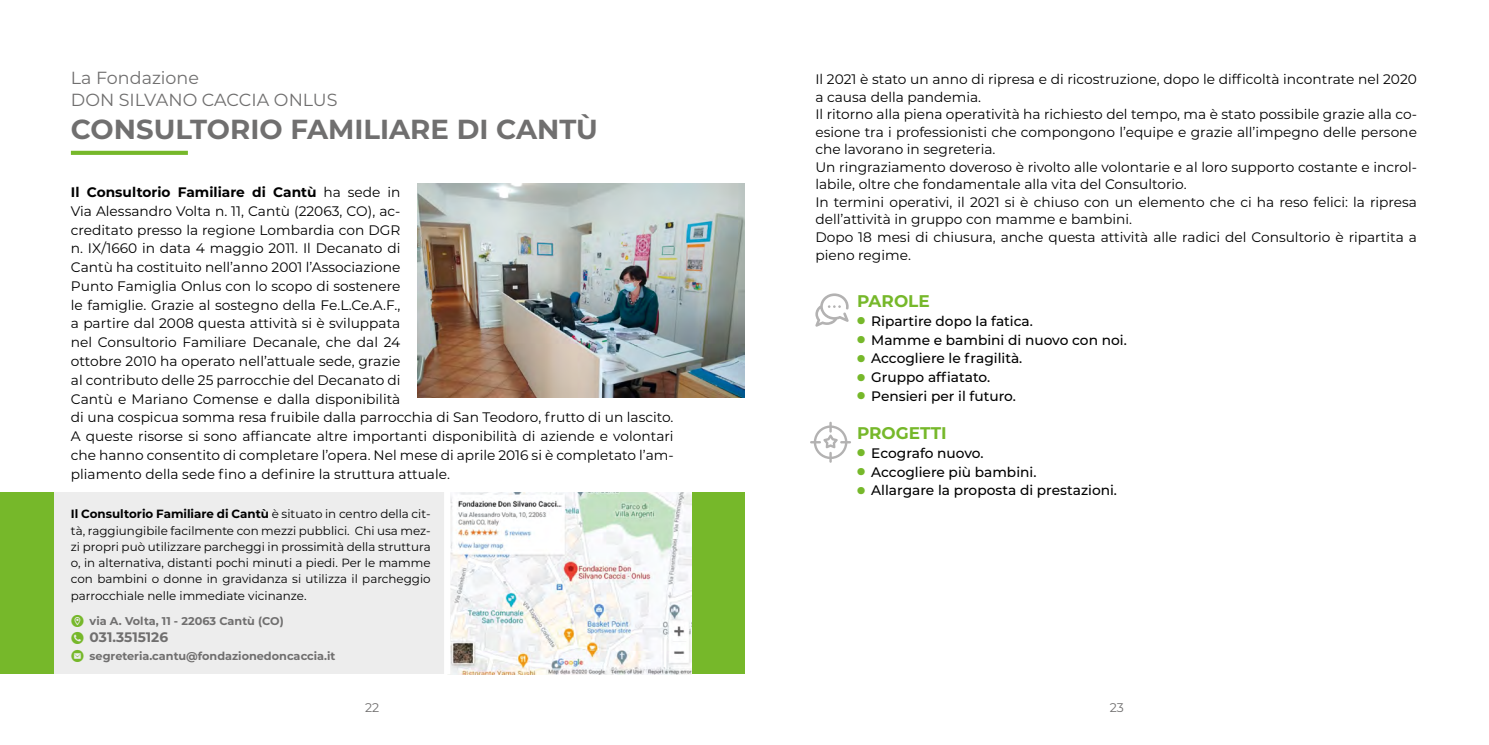
<style>
.page{position:relative;width:1489px;height:745px;background:#fff}
.page>*{position:absolute;margin:0;border:0;box-sizing:border-box;transform-origin:0 0}
.t1{font:700 27.5px "Montserrat";color:#706f6f}
.t2{font:17.5px/21.5px "Montserrat";color:#706f6f}
.t3{font:700 16.88px "Montserrat";color:#76b82a}
.t4{font:13.75px/18.8px "Montserrat";color:#000}
.t5{font:500 13.75px/18.8px "Montserrat";color:#000}
.t6{font:700 13.75px "Montserrat";color:#706f6f}
.t7{font:12.5px "Montserrat";color:#706f6f}
.t8{font:11.88px/16.2px "Montserrat";color:#000;text-align:justify}
.t9{font:700 11.25px "Montserrat";color:#706f6f}
.s1{font-weight:700}
.s2{font-family:"typeecon";font-weight:400;font-size:12.5px;color:#76b82a}
</style>
<div class="page">
<svg style="left:71px;top:151px;width:117px;height:4px"></svg>
<div style="left:0;top:492px;width:744px;height:181px;background:#ededed"></div>
<img style="left:418px;top:184px;width:326px;height:213px">
<div style="left:691px;top:492px;width:53px;height:181px;background:#76b82a"></div>
<div style="left:0;top:492px;width:53px;height:181px;background:#76b82a"></div>
<img style="left:450px;top:492px;width:241px;height:181px">
<div style="left:444px;top:487px;width:6px;height:186px;background:#fff"></div>
<svg style="left:815px;top:293px;width:33px;height:33px"></svg>
<svg style="left:810px;top:421px;width:41px;height:41px"></svg>
<p class="t2" style="left:71px;top:67px;width:130px">La Fondazione don</p>
<p class="t2" style="left:119px;top:88px;width:52px">Silvano</p>
<p class="t2" style="left:202px;top:88px;width:25px">Caccia</p>
<p class="t2" style="left:274px;top:88px;width:14px">onlus</p>
<h1 class="t1" style="left:71px;top:109px;width:123px">consultorio</h1>
<h1 class="t1" style="left:290px;top:109px;width:19px">familiare</h1>
<h1 class="t1" style="left:456px;top:109px;width:142px">di cantù</h1>
<p class="t4" style="left:71px;top:182px;width:604px"><span class="s1">Il Consultorio Familiare di Cantù</span> ha sede in<br>Via Alessandro Volta n. 11, Cantù (22063, CO), ac-<br>creditato presso la regione Lombardia con DGR<br>n. IX/1660 in data 4 maggio 2011. Il Decanato di<br>Cantù ha costituito nell’anno 2001 l’Associazione<br>Punto Famiglia Onlus con lo scopo di sostenere<br>le famiglie. Grazie al sostegno della Fe.L.Ce.A.F.,<br>a partire dal 2008 questa attività si è sviluppata<br>nel Consultorio Familiare Decanale, che dal 24<br>ottobre 2010 ha operato nell’attuale sede, grazie<br>al contributo delle 25 parrocchie del Decanato di<br>Cantù e Mariano Comense e dalla disponibilità<br>di una cospicua somma resa fruibile dalla parrocchia di San Teodoro, frutto di un lascito.<br>A queste risorse si sono affiancate altre importanti disponibilità di aziende e volontari che hanno consentito di completare l’opera. Nel mese di aprile 2016 si è completato l’am&shy;pliamento della sede fino a definire la struttura attuale.</p>
<p class="t8" style="left:71px;top:505px;width:361px"><span class="s1">Il Consultorio Familiare di Cantù</span> è situato in centro della cit&shy;tà, raggiungibile facilmente con mezzi pubblici. Chi usa mez&shy;zi propri può utilizzare parcheggi in prossimità della struttura o, in alternativa, distanti pochi minuti a piedi. Per le mamme con bambini o donne in gravidanza si utilizza il parcheggio parrocchiale nelle immediate vicinanze.</p>
<p class="t9" style="left:71px;top:612px;width:214px"><span class="s2">M</span> via A. Volta, 11 - 22063 Cantù (CO)</p>
<p class="t6" style="left:71px;top:627px;width:99px"><span class="s2">N</span> 031.3515126</p>
<p class="t9" style="left:71px;top:647px;width:266px"><span class="s2">E</span> segreteria.cantu@fondazionedoncaccia.it</p>
<p class="t4" style="left:815px;top:70px;width:603px;line-height:17.5px">Il 2021 è stato un anno di ripresa e di ricostruzione, dopo le difficoltà incontrate nel 2020 a causa della pandemia.<br>Il ritorno alla piena operatività ha richiesto del tempo, ma è stato possibile grazie alla co&shy;esione tra i professionisti che compongono l’equipe e grazie all’impegno delle persone che lavorano in segreteria.<br>Un ringraziamento doveroso è rivolto alle volontarie e al loro supporto costante e incrol&shy;labile, oltre che fondamentale alla vita del Consultorio.<br>In termini operativi, il 2021 si è chiuso con un elemento che ci ha reso felici: la ripresa dell’attività in gruppo con mamme e bambini.<br>Dopo 18 mesi di chiusura, anche questa attività alle radici del Consultorio è ripartita a pieno regime.</p>
<p class="t3" style="left:857px;top:289px;width:13px">parole</p>
<p class="t5" style="left:857px;top:311px;width:271px"><sup>A</sup> Ripartire dopo la fatica.<br><sup>A</sup> Mamme e bambini di nuovo con noi.<br><sup>A</sup> Accogliere le fragilità.<br><sup>A</sup> Gruppo affiatato.<br><sup>A</sup> Pensieri per il futuro.</p>
<p class="t3" style="left:857px;top:420px;width:14px">pro</p>
<p class="t3" style="left:895px;top:420px;width:23px">getti</p>
<p class="t5" style="left:857px;top:442px;width:261px"><sup>A</sup> Ecografo nuovo.<br><sup>A</sup> Accogliere più bambini.<br><sup>A</sup> Allargare la proposta di prestazioni.</p>
<p class="t7" style="left:365px;top:698px;width:16px">22</p>
<p class="t7" style="left:1109px;top:698px;width:16px">23</p>
</div>
